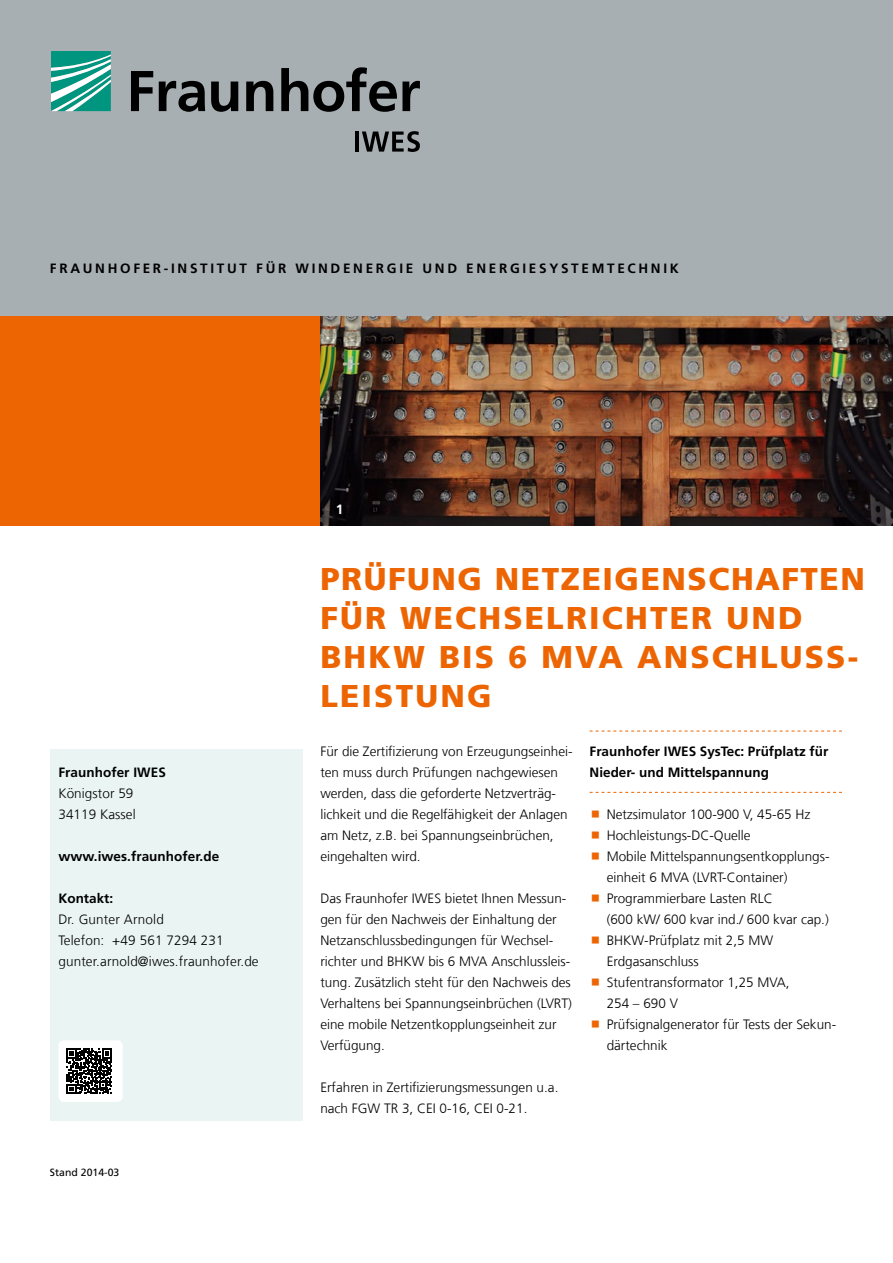
<style>
.page{position:relative;width:893px;height:1263px;background:#fff}
.page>*{position:absolute;margin:0;border:0;box-sizing:border-box;transform-origin:0 0}
._00_Titel{font:900 31.5px/39px "Frutiger LT Com";letter-spacing:.07em;color:#ec6502}
._06_Fließtext{font:300 13.5px/21px "Frutiger LT Com";color:#000}
._06_Fließtext_Bullet{font:300 13.5px/21px "Frutiger LT Com";color:#000}
._11_Zwischenüberschr{font:700 13.5px/21px "Frutiger LT Com";color:#000}
._10_Institutsname{font:700 13.5px "Frutiger LT Com";letter-spacing:.2em;color:#000}
._07_Zwischenüberschr{font:700 13.5px "Frutiger LT Com";letter-spacing:.005em;color:#000}
._06_Fließtext-2{font:700 13.5px "Frutiger LT Com";letter-spacing:.005em;color:#000}
.t1{font:700 13.5px "Frutiger LT Com";color:#fff}
.Bildunterschrift_7pt{font:10.5px "Frutiger";color:#000}
</style>
<div class="page">
<div style="left:0;top:315px;width:893px;height:210px;background:#ec6502"></div>
<div style="left:50px;top:749px;width:252px;height:371px;background:#eaf5f3"></div>
<svg style="left:590px;top:731px;width:252px;height:1px"></svg>
<svg style="left:590px;top:792px;width:252px;height:1px"></svg>
<img style="left:320px;top:315px;width:573px;height:210px">
<div style="left:0;top:0;width:893px;height:315px;background:#a8afb3"></div>
<svg style="left:51px;top:51px;width:60px;height:60px;background:#4ab2a2"></svg>
<svg style="left:131px;top:67px;width:289px;height:45px"></svg>
<hr style="left:355px;top:132px;width:4px;height:20px;background:#000">
<svg style="left:362px;top:131px;width:58px;height:21px"></svg>
<div style="left:58px;top:1040px;width:65px;height:62px;background:#fff;border-radius:6px"></div>
<svg style="left:67px;top:1048px;width:45px;height:46px"></svg>
<p class="_10_Institutsname" style="left:50px;top:260px;width:630px">FRAUNHOFER-INSTITUT FÜR WINDENERGIE UND ENERGIESYSTEMTECHNIK</p>
<p class="t1" style="left:336px;top:502px;width:9px">1</p>
<p class="_07_Zwischenüberschr" style="left:58px;top:764px;width:109px">Fraunhofer IWES</p>
<p class="_06_Fließtext" style="left:58px;top:783px;width:77px">Königstor 59</p>
<p class="_06_Fließtext" style="left:58px;top:804px;width:79px">34119 Kassel</p>
<p class="_06_Fließtext-2" style="left:58px;top:848px;width:162px">www.iwes.fraunhofer.de</p>
<p class="_07_Zwischenüberschr" style="left:58px;top:890px;width:56px">Kontakt:</p>
<p class="_06_Fließtext" style="left:58px;top:909px;width:107px">Dr. Gunter Arnold</p>
<p class="_06_Fließtext" style="left:58px;top:930px;width:167px">Telefon: +49 561 7294 231</p>
<p class="_06_Fließtext" style="left:58px;top:951px;width:202px">gunter.arnold@iwes.fraunhofer.de</p>
<p class="Bildunterschrift_7pt" style="left:50px;top:1166px;width:71px">Stand 2014-03</p>
<p class="_00_Titel" style="left:320px;top:560px;width:546px">PRÜFUNG NETZEIGENSCHAFTEN<br>FÜR WECHSELRICHTER UND<br>BHKW BIS 6 MVA ANSCHLUSS-<br>LEISTUNG</p>
<p class="_06_Fließtext" style="left:320px;top:741px;width:254px">Für die Zertifizierung von Erzeugungseinhei&shy;ten muss durch Prüfungen nachgewiesen werden, dass die geforderte Netzverträg&shy;lichkeit und die Regelfähigkeit der Anlagen am Netz, z.B. bei Spannungseinbrüchen, eingehalten wird.</p>
<p class="_06_Fließtext" style="left:320px;top:888px;width:253px">Das Fraunhofer IWES bietet Ihnen Messun&shy;gen für den Nachweis der Einhaltung der Netzanschlussbedingungen für Wechsel&shy;richter und BHKW bis 6 MVA Anschlussleis&shy;tung. Zusätzlich steht für den Nachweis des Verhaltens bei Spannungseinbrüchen (LVRT) eine mobile Netzentkopplungseinheit zur Verfügung.</p>
<p class="_06_Fließtext" style="left:320px;top:1077px;width:240px">Erfahren in Zertifizierungsmessungen u.a. nach FGW TR 3, CEI 0-16, CEI 0-21.</p>
<p class="_11_Zwischenüberschr" style="left:590px;top:741px;width:240px">Fraunhofer IWES SysTec: Prüfplatz für<br>Nieder- und Mittelspannung</p>
<p class="_06_Fließtext_Bullet" style="left:607px;top:804px;width:205px">Netzsimulator 100-900 V, 45-65 Hz</p>
<p class="_06_Fließtext_Bullet" style="left:607px;top:825px;width:146px">Hochleistungs-DC-Quelle</p>
<p class="_06_Fließtext_Bullet" style="left:607px;top:846px;width:224px">Mobile Mittelspannungsentkopplungs&shy;einheit 6 MVA (LVRT-Container)</p>
<p class="_06_Fließtext_Bullet" style="left:607px;top:888px;width:224px">Programmierbare Lasten RLC<br>(600 kW/ 600 kvar ind./ 600 kvar cap.)</p>
<p class="_06_Fließtext_Bullet" style="left:607px;top:930px;width:168px">BHKW-Prüfplatz mit 2,5 MW</p>
<p class="_06_Fließtext_Bullet" style="left:607px;top:951px;width:94px">Erdgasanschluss</p>
<p class="_06_Fließtext_Bullet" style="left:607px;top:972px;width:185px">Stufentransformator 1,25 MVA,<br>254 – 690 V</p>
<p class="_06_Fließtext_Bullet" style="left:607px;top:1014px;width:231px">Prüfsignalgenerator für Tests der Sekun&shy;därtechnik</p>
</div>
